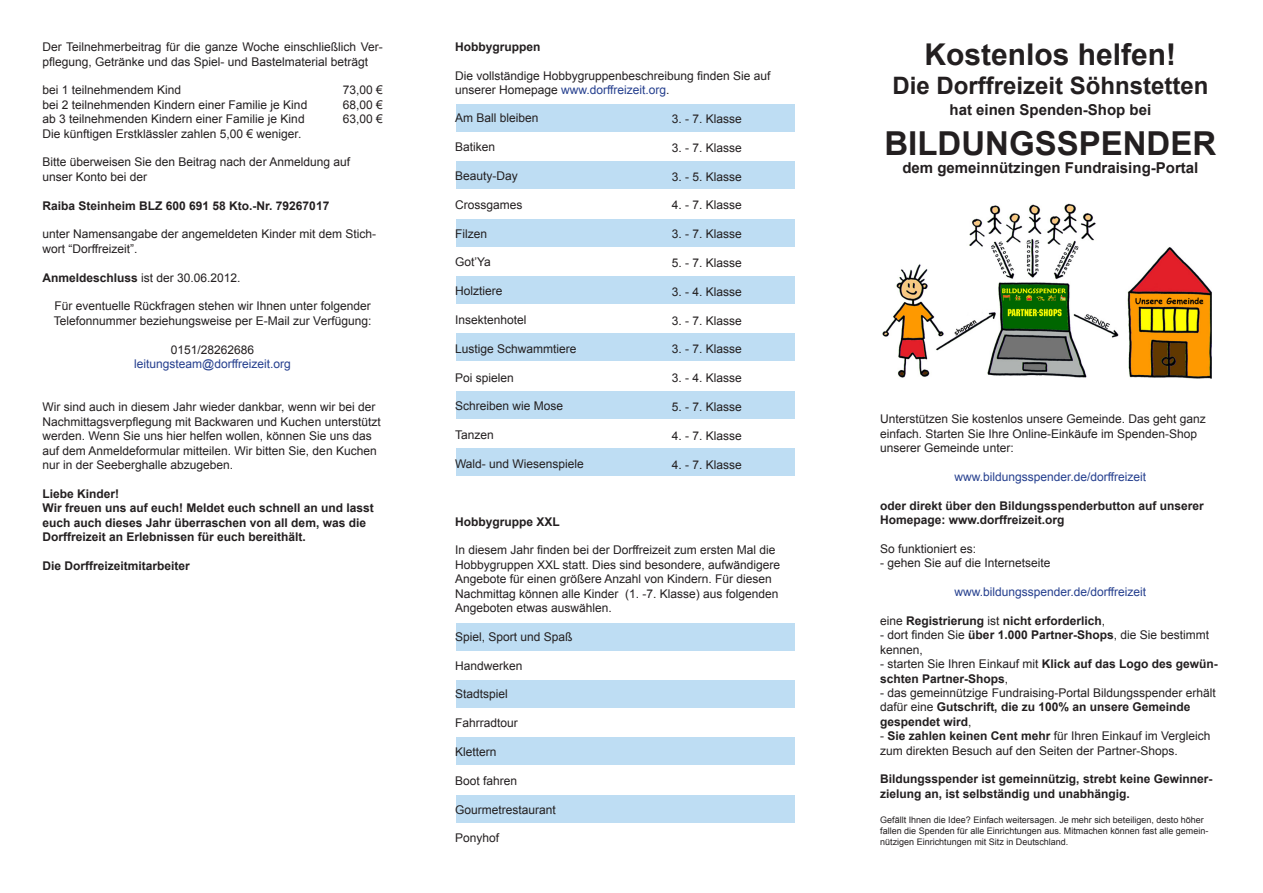
<style>
.page{position:relative;width:1263px;height:893px;background:#fff}
.page>*{position:absolute;margin:0;border:0;box-sizing:border-box;transform-origin:0 0}
.t1{font:700 33px "Arial";color:#231f20}
.t2{font:700 30px "Arial";color:#231f20}
.t3{font:700 24px "Arial";color:#231f20}
.t4{font:700 15px "Arial";color:#231f20}
.t5{font:12px/14.4px "Arial";color:#231f20}
.t6{font:700 12px/14.4px "Arial";color:#231f20}
.t7{font:12px "Arial";color:#253f8e}
.t8{font:9px/10.8px "Arial";color:#231f20}
.s1{font-weight:700}
.s2{color:#253f8e}
.s3{font-weight:400}
</style>
<div class="page">
<div style="left:456px;top:104px;width:338px;height:27px;background:#beddf3"></div>
<div style="left:456px;top:162px;width:338px;height:27px;background:#beddf3"></div>
<div style="left:456px;top:219px;width:338px;height:27px;background:#beddf3"></div>
<div style="left:456px;top:276px;width:338px;height:28px;background:#beddf3"></div>
<div style="left:456px;top:334px;width:338px;height:27px;background:#beddf3"></div>
<div style="left:456px;top:391px;width:338px;height:27px;background:#beddf3"></div>
<div style="left:456px;top:449px;width:338px;height:27px;background:#beddf3"></div>
<div style="left:456px;top:623px;width:338px;height:27px;background:#beddf3"></div>
<div style="left:456px;top:680px;width:338px;height:28px;background:#beddf3"></div>
<div style="left:456px;top:738px;width:338px;height:27px;background:#beddf3"></div>
<div style="left:456px;top:795px;width:338px;height:27px;background:#beddf3"></div>
<img style="left:882px;top:203px;width:330px;height:176px">
<p class="t5" style="left:43px;top:40px;width:342px">Der Teilnehmerbeitrag für die ganze Woche einschließlich Ver&shy;pflegung, Getränke und das Spiel- und Bastelmaterial beträgt</p>
<p class="t5" style="left:43px;top:83px;width:140px">bei 1 teilnehmendem Kind</p>
<p class="t5" style="left:343px;top:83px;width:42px">73,00 €</p>
<p class="t5" style="left:43px;top:98px;width:266px">bei 2 teilnehmenden Kindern einer Familie je Kind</p>
<p class="t5" style="left:343px;top:98px;width:42px">68,00 €</p>
<p class="t5" style="left:43px;top:112px;width:264px">ab 3 teilnehmenden Kindern einer Familie je Kind</p>
<p class="t5" style="left:343px;top:112px;width:42px">63,00 €</p>
<p class="t5" style="left:43px;top:126px;width:260px">Die künftigen Erstklässler zahlen 5,00 € weniger.</p>
<p class="t5" style="left:43px;top:155px;width:309px">Bitte überweisen Sie den Beitrag nach der Anmeldung auf unser Konto bei der</p>
<p class="t6" style="left:43px;top:199px;width:288px">Raiba Steinheim BLZ 600 691 58 Kto.-Nr. 79267017</p>
<p class="t5" style="left:43px;top:227px;width:335px">unter Namensangabe der angemeldeten Kinder mit dem Stich&shy;wort “Dorffreizeit”.</p>
<p class="t5" style="left:43px;top:270px;width:200px"><span class="s1">Anmeldeschluss</span> ist der 30.06.2012.</p>
<p class="t5" style="left:55px;top:299px;width:318px">Für eventuelle Rückfragen stehen wir Ihnen unter folgender</p>
<p class="t5" style="left:54px;top:314px;width:319px">Telefonnummer beziehungsweise per E-Mail zur Verfügung:</p>
<p class="t5" style="left:171px;top:342px;width:85px">0151/28262686</p>
<p class="t7" style="left:134px;top:356px;width:158px">leitungsteam@dorffreizeit.org</p>
<p class="t5" style="left:43px;top:400px;width:340px">Wir sind auch in diesem Jahr wieder dankbar, wenn wir bei der Nachmittagsverpflegung mit Backwaren und Kuchen unterstützt werden. Wenn Sie uns hier helfen wollen, können Sie uns das auf dem Anmeldeformular mitteilen. Wir bitten Sie, den Kuchen nur in der Seeberghalle abzugeben.</p>
<p class="t6" style="left:43px;top:487px;width:78px">Liebe Kinder!</p>
<p class="t6" style="left:43px;top:501px;width:333px">Wir freuen uns auf euch! Meldet euch schnell an und lasst euch auch dieses Jahr überraschen von all dem, was die<br>Dorffreizeit an Erlebnissen für euch bereithält.</p>
<p class="t6" style="left:43px;top:559px;width:149px">Die Dorffreizeitmitarbeiter</p>
<p class="t6" style="left:455px;top:40px;width:87px">Hobbygruppen</p>
<p class="t5" style="left:455px;top:69px;width:317px">Die vollständige Hobbygruppenbeschreibung finden Sie auf unserer Homepage <span class="s2">www.dorffreizeit.org</span>.</p>
<p class="t5" style="left:672px;top:112px;width:72px">3. - 7. Klasse</p>
<p class="t5" style="left:672px;top:141px;width:72px">3. - 7. Klasse</p>
<p class="t5" style="left:672px;top:169px;width:72px">3. - 5. Klasse</p>
<p class="t5" style="left:672px;top:198px;width:72px">4. - 7. Klasse</p>
<p class="t5" style="left:672px;top:227px;width:72px">3. - 7. Klasse</p>
<p class="t5" style="left:672px;top:256px;width:72px">5. - 7. Klasse</p>
<p class="t5" style="left:672px;top:285px;width:72px">3. - 4. Klasse</p>
<p class="t5" style="left:672px;top:313px;width:72px">3. - 7. Klasse</p>
<p class="t5" style="left:672px;top:342px;width:72px">3. - 7. Klasse</p>
<p class="t5" style="left:672px;top:371px;width:72px">3. - 4. Klasse</p>
<p class="t5" style="left:672px;top:400px;width:72px">5. - 7. Klasse</p>
<p class="t5" style="left:672px;top:429px;width:72px">4. - 7. Klasse</p>
<p class="t5" style="left:672px;top:457px;width:72px">4. - 7. Klasse</p>
<p class="t5" style="left:455px;top:111px;width:85px">Am Ball bleiben</p>
<p class="t5" style="left:455px;top:140px;width:42px">Batiken</p>
<p class="t5" style="left:455px;top:169px;width:64px">Beauty-Day</p>
<p class="t5" style="left:455px;top:197px;width:69px">Crossgames</p>
<p class="t5" style="left:455px;top:226px;width:34px">Filzen</p>
<p class="t5" style="left:455px;top:255px;width:37px">Got’Ya</p>
<p class="t5" style="left:455px;top:284px;width:49px">Holztiere</p>
<p class="t5" style="left:455px;top:313px;width:73px">Insektenhotel</p>
<p class="t5" style="left:455px;top:341px;width:123px">Lustige Schwammtiere</p>
<p class="t5" style="left:455px;top:370px;width:60px">Poi spielen</p>
<p class="t5" style="left:455px;top:399px;width:110px">Schreiben wie Mose</p>
<p class="t5" style="left:455px;top:428px;width:40px">Tanzen</p>
<p class="t5" style="left:455px;top:457px;width:130px">Wald- und Wiesenspiele</p>
<p class="t6" style="left:455px;top:514px;width:106px">Hobbygruppe XXL</p>
<p class="t5" style="left:455px;top:543px;width:327px">In diesem Jahr finden bei der Dorffreizeit zum ersten Mal die Hobbygruppen XXL statt. Dies sind besondere, aufwändigere Angebote für einen größere Anzahl von Kindern. Für diesen Nachmittag können alle Kinder (1. -7. Klasse) aus folgenden</p>
<p class="t5" style="left:455px;top:601px;width:158px">Angeboten etwas auswählen.</p>
<p class="t5" style="left:455px;top:629px;width:119px">Spiel, Sport und Spaß</p>
<p class="t5" style="left:455px;top:658px;width:69px">Handwerken</p>
<p class="t5" style="left:455px;top:687px;width:54px">Stadtspiel</p>
<p class="t5" style="left:455px;top:716px;width:64px">Fahrradtour</p>
<p class="t5" style="left:455px;top:745px;width:43px">Klettern</p>
<p class="t5" style="left:455px;top:773px;width:64px">Boot fahren</p>
<p class="t5" style="left:455px;top:802px;width:102px">Gourmetrestaurant</p>
<p class="t5" style="left:455px;top:831px;width:46px">Ponyhof</p>
<p class="t2" style="left:924px;top:34px;width:253px">Kostenlos helfen!</p>
<p class="t3" style="left:892px;top:69px;width:318px">Die Dorffreizeit Söhnstetten</p>
<p class="t4" style="left:949px;top:100px;width:203px">hat einen Spenden-Shop bei</p>
<p class="t1" style="left:884px;top:121px;width:333px">BILDUNGSSPENDER</p>
<p class="t4" style="left:902px;top:158px;width:297px">dem gemeinnützingen Fundraising-Portal</p>
<p class="t5" style="left:880px;top:412px;width:327px">Unterstützen Sie kostenlos unsere Gemeinde. Das geht ganz einfach. Starten Sie Ihre Online-Einkäufe im Spenden-Shop unserer Gemeinde unter:</p>
<p class="t7" style="left:954px;top:469px;width:193px">www.bildungsspender.de/dorffreizeit</p>
<p class="t6" style="left:880px;top:499px;width:325px">oder direkt über den Bildungsspenderbutton auf unserer<br>Homepage: www.dorffreizeit.org</p>
<p class="t5" style="left:880px;top:542px;width:98px">So funktioniert es:</p>
<p class="t5" style="left:880px;top:556px;width:172px">- gehen Sie auf die Internetseite</p>
<p class="t7" style="left:954px;top:584px;width:193px">www.bildungsspender.de/dorffreizeit</p>
<p class="t6" style="left:880px;top:614px;width:226px"><span class="s3">eine</span> Registrierung <span class="s3">ist</span> nicht erforderlich<span class="s3">,</span></p>
<p class="t5" style="left:880px;top:628px;width:330px">- dort finden Sie <span class="s1">über 1.000 Partner-Shops</span>, die Sie bestimmt kennen,</p>
<p class="t6" style="left:880px;top:657px;width:339px"><span class="s3">- starten Sie Ihren Einkauf mit</span> Klick auf das Logo des gewün&shy;schten Partner-Shops<span class="s3">,</span></p>
<p class="t5" style="left:880px;top:686px;width:337px">- das gemeinnützige Fundraising-Portal Bildungsspender erhält dafür eine <span class="s1">Gutschrift, die zu 100% an unsere Gemeinde gespendet wird</span>,</p>
<p class="t5" style="left:880px;top:729px;width:332px">- <span class="s1">Sie zahlen keinen Cent mehr</span> für Ihren Einkauf im Vergleich zum direkten Besuch auf den Seiten der Partner-Shops.</p>
<p class="t6" style="left:880px;top:772px;width:334px">Bildungsspender ist gemeinnützig, strebt keine Gewinner&shy;zielung an, ist selbständig und unabhängig.</p>
<p class="t8" style="left:880px;top:814px;width:330px">Gefällt Ihnen die Idee? Einfach weitersagen. Je mehr sich beteiligen, desto höher fallen die Spenden für alle Einrichtungen aus. Mitmachen können fast alle gemein&shy;nützigen Einrichtungen mit Sitz in Deutschland.</p>
</div>
